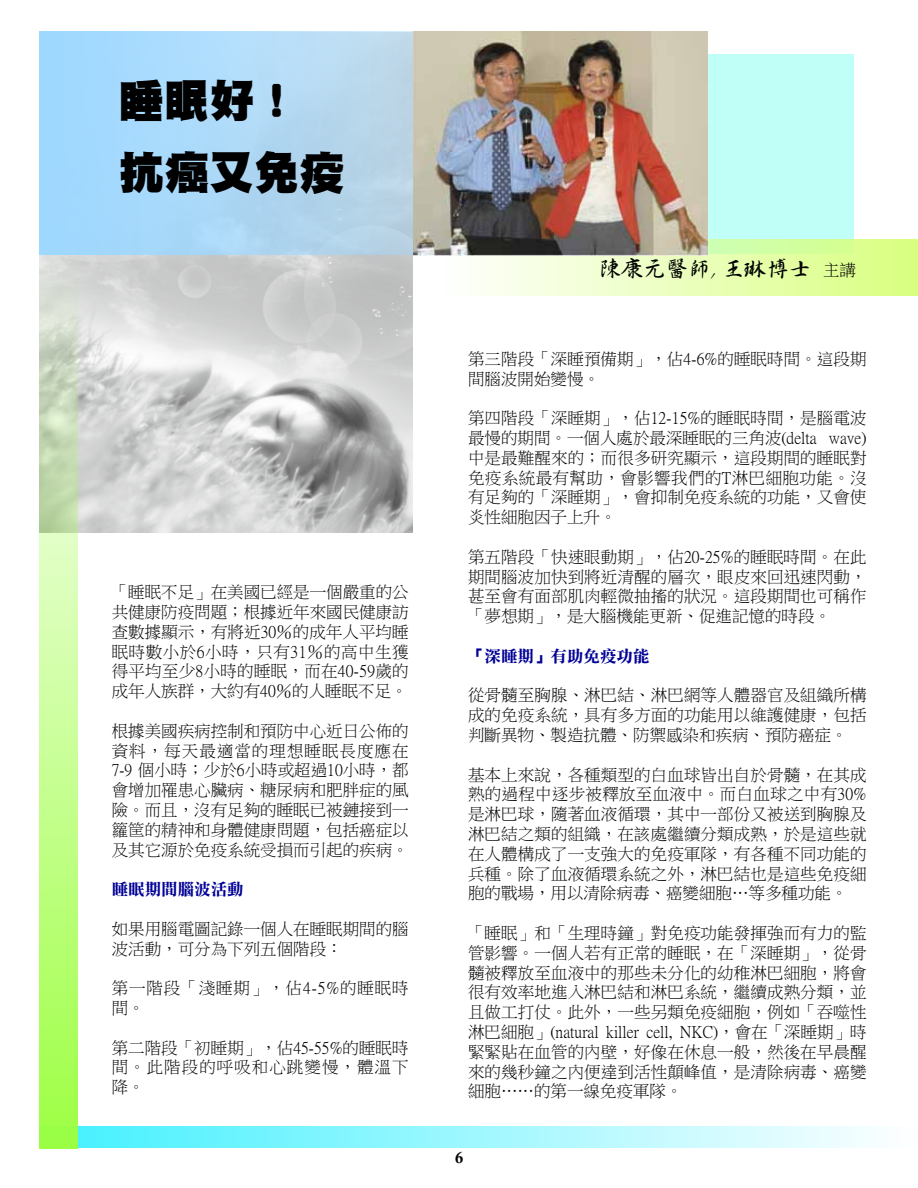
<style>
.page{position:relative;width:918px;height:1188px;background:#fff}
.page>*{position:absolute;margin:0;border:0;box-sizing:border-box;transform-origin:0 0}
.t1{font:45px/72px "DF Hei UB HK BF";color:#000}
.t2{font:22.5px "DF Xing Shu Bd HK BF";color:#000}
.t3{font:16.5px/19.8px "P Ming Li U";letter-spacing:.005em;color:#000;text-align:justify}
.t4{font:16.5px/19.8px "P Ming Li U";letter-spacing:.055em;color:#000}
.t5{font:16.5px "DF Li Song Bd WIN BF";color:#000096}
.t6{font:700 16.5px "Adobe Caslon Pro";color:#000}
.s1{font-family:"P Ming Li U";font-size:16.5px}
</style>
<div class="page">
<img style="left:78px;top:255px;width:335px;height:277px">
<svg style="left:39px;top:31px;width:375px;height:224px;background:#add8f5"></svg>
<div style="left:491px;top:54px;width:362px;height:200px;background:#bffff8"></div>
<svg style="left:440px;top:239px;width:478px;height:57px;background:#e7feb9"></svg>
<div style="left:39px;top:1126px;width:879px;height:22px;background:linear-gradient(to right,#41f1ff,#fff)"></div>
<img style="left:414px;top:31px;width:293px;height:224px">
<svg style="left:39px;top:255px;width:39px;height:893px;background:#c3f397"></svg>
<p class="t1" style="left:119px;top:64px;width:226px">睡眠好！抗癌又免疫</p>
<p class="t3" style="left:112px;top:582px;width:299px">「睡眠不足」在美國已經是一個嚴重的公共健康防疫問題；根據近年來國民健康訪查數據顯示，有將近30％的成年人平均睡眠時數小於6小時，只有31％的高中生獲得平均至少8小時的睡眠，而在40-59歲的成年人族群，大約有40％的人睡眠不足。</p>
<p class="t3" style="left:112px;top:721px;width:299px">根據美國疾病控制和預防中心近日公佈的資料，每天最適當的理想睡眠長度應在7-9 個小時；少於6小時或超過10小時，都會增加罹患心臟病、糖尿病和肥胖症的風險。而且，沒有足夠的睡眠已被鏈接到一籮筐的精神和身體健康問題，包括癌症以及其它源於免疫系統受損而引起的疾病。</p>
<p class="t5" style="left:112px;top:881px;width:134px">睡眠期間腦波活動</p>
<p class="t3" style="left:112px;top:919px;width:299px">如果用腦電圖記錄一個人在睡眠期間的腦波活動，可分為下列五個階段：</p>
<p class="t4" style="left:112px;top:978px;width:299px">第一階段「淺睡期」，佔4-5%的睡眠時間。</p>
<p class="t3" style="left:112px;top:1038px;width:298px">第二階段「初睡期」，佔45-55%的睡眠時間。此階段的呼吸和心跳變慢，體溫下降。</p>
<p class="t2" style="left:598px;top:257px;width:259px">陳康元醫師,王琳博士 <span class="s1">主講</span></p>
<p class="t3" style="left:468px;top:349px;width:400px">第三階段「深睡預備期」，佔4-6%的睡眠時間。這段期間腦波開始變慢。</p>
<p class="t3" style="left:468px;top:408px;width:400px">第四階段「深睡期」，佔12-15%的睡眠時間，是腦電波最慢的期間。一個人處於最深睡眠的三角波(delta wave)中是最難醒來的；而很多研究顯示，這段期間的睡眠對免疫系統最有幫助，會影響我們的T淋巴細胞功能。沒有足夠的「深睡期」，會抑制免疫系統的功能，又會使炎性細胞因子上升。</p>
<p class="t3" style="left:468px;top:547px;width:400px">第五階段「快速眼動期」，佔20-25%的睡眠時間。在此期間腦波加快到將近清醒的層次，眼皮來回迅速閃動，甚至會有面部肌肉輕微抽搐的狀況。這段期間也可稱作「夢想期」，是大腦機能更新、促進記憶的時段。</p>
<p class="t5" style="left:468px;top:648px;width:183px">「深睡期」有助免疫功能</p>
<p class="t3" style="left:468px;top:685px;width:400px">從骨髓至胸腺、淋巴結、淋巴網等人體器官及組織所構成的免疫系統，具有多方面的功能用以維護健康，包括判斷異物、製造抗體、防禦感染和疾病、預防癌症。</p>
<p class="t3" style="left:468px;top:765px;width:400px">基本上來說，各種類型的白血球皆出自於骨髓，在其成熟的過程中逐步被釋放至血液中。而白血球之中有30%是淋巴球，隨著血液循環，其中一部份又被送到胸腺及淋巴結之類的組織，在該處繼續分類成熟，於是這些就在人體構成了一支強大的免疫軍隊，有各種不同功能的兵種。除了血液循環系統之外，淋巴結也是這些免疫細胞的戰場，用以清除病毒、癌變細胞…等多種功能。</p>
<p class="t3" style="left:468px;top:923px;width:400px">「睡眠」和「生理時鐘」對免疫功能發揮強而有力的監管影響。一個人若有正常的睡眠，在「深睡期」，從骨髓被釋放至血液中的那些未分化的幼稚淋巴細胞，將會很有效率地進入淋巴結和淋巴系統，繼續成熟分類，並且做工打仗。此外，一些另類免疫細胞，例如「吞噬性淋巴細胞」(natural killer cell, NKC)，會在「深睡期」時緊緊貼在血管的內壁，好像在休息一般，然後在早晨醒來的幾秒鐘之內便達到活性顛峰值，是清除病毒、癌變細胞……的第一線免疫軍隊。</p>
<p class="t6" style="left:455px;top:1147px;width:10px">6</p>
</div>
